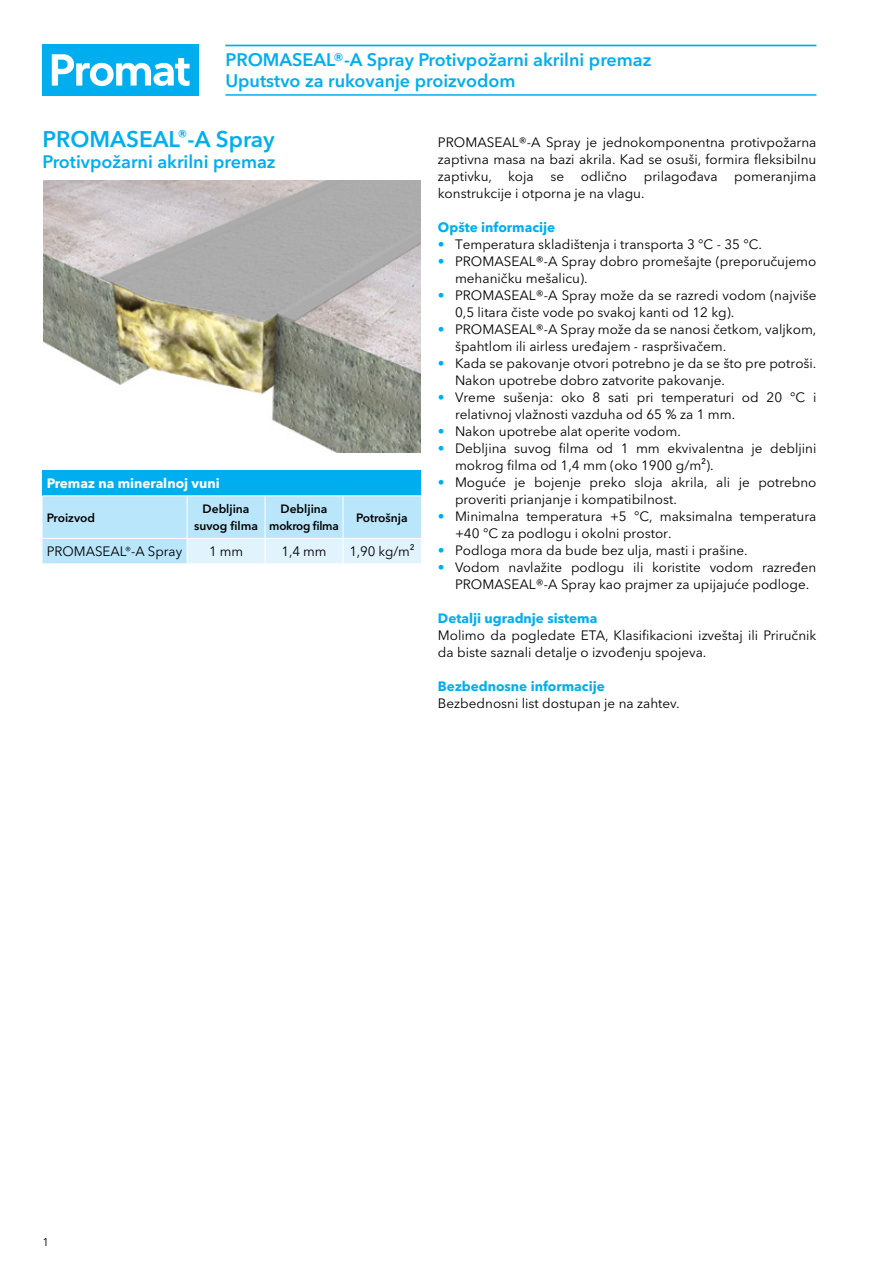
<style>
.page{position:relative;width:893px;height:1263px;background:#fff}
.page>*{position:absolute;margin:0;border:0;box-sizing:border-box;transform-origin:0 0}
.t1{font:600 22.5px "Avenir Next W1 G";color:#00aeef}
.t2{font:600 18px/21.3px "Avenir Next W1 G";color:#00aeef}
.t3{font:13.5px/17px "Avenir Next W1 G";color:#000}
.t4{font:700 13.5px "Avenir Next W1 G";color:#00aeef}
.t5{font:700 13.5px "Avenir Next W1 G";color:#fff}
.t6{font:600 12px/17px "Avenir Next W1 G";color:#000;text-align:center}
.t7{font:11.25px "Avenir Next W1 G";color:#000}
.s1{color:#00aeef}
</style>
<div class="page">
<div style="left:43px;top:45px;width:156px;height:51px;background:#00aeef"></div>
<svg style="left:52px;top:54px;width:138px;height:32px"></svg>
<img style="left:44px;top:181px;width:377px;height:272px">
<hr style="left:225px;top:45px;width:591px;height:1px;background:#00aeef">
<hr style="left:225px;top:94px;width:591px;height:2px;background:#00aeef">
<div style="left:43px;top:470px;width:378px;height:26px;background:#00aeef"></div>
<hr style="left:43px;top:495px;width:144px;height:1px;background:#fff">
<hr style="left:187px;top:495px;width:78px;height:1px;background:#fff">
<hr style="left:265px;top:495px;width:78px;height:1px;background:#fff">
<hr style="left:343px;top:495px;width:78px;height:1px;background:#fff">
<svg style="left:43px;top:496px;width:378px;height:67px;background:#c4eafa"></svg>
<h2 class="t2" style="left:225px;top:49px;width:428px">PROMASEAL®-A Spray Protivpožarni akrilni premaz<br>Uputstvo za rukovanje proizvodom</h2>
<h1 class="t1" style="left:43px;top:125px;width:234px">PROMASEAL<sup>®</sup>-A Spray</h1>
<h2 class="t2" style="left:43px;top:151px;width:235px">Protivpožarni akrilni premaz</h2>
<p class="t3" style="left:438px;top:134px;width:380px;text-align:justify">PROMASEAL®-A Spray je jednokomponentna protivpožarna zaptivna masa na bazi akrila. Kad se osuši, formira fleksibilnu zaptivku, koja se odlično prilagođava pomeranjima konstrukcije i otporna je na vlagu.</p>
<p class="t4" style="left:438px;top:219px;width:119px">Opšte informacije</p>
<p class="t3" style="left:438px;top:236px;width:326px"><span class="s1">•</span> Temperatura skladištenja i transporta 3 °C - 35 °C.</p>
<p class="t3" style="left:455px;top:253px;width:363px;text-indent:-17px"><span class="s1">•</span> PROMASEAL®-A Spray dobro promešajte (preporučujemo mehaničku mešalicu).</p>
<p class="t3" style="left:455px;top:287px;width:363px;text-indent:-17px"><span class="s1">•</span> PROMASEAL®-A Spray može da se razredi vodom (najviše<br>0,5 litara čiste vode po svakoj kanti od 12 kg).</p>
<p class="t3" style="left:455px;top:321px;width:363px;text-indent:-17px"><span class="s1">•</span> PROMASEAL®-A Spray može da se nanosi četkom, valjkom, špahtlom ili airless uređajem - raspršivačem.</p>
<p class="t3" style="left:455px;top:355px;width:363px;text-indent:-17px"><span class="s1">•</span> Kada se pakovanje otvori potrebno je da se što pre potroši.<br>Nakon upotrebe dobro zatvorite pakovanje.</p>
<p class="t3" style="left:455px;top:389px;width:363px;text-indent:-17px"><span class="s1">•</span> Vreme sušenja: oko 8 sati pri temperaturi od 20 °C i relativnoj vlažnosti vazduha od 65 % za 1 mm.</p>
<p class="t3" style="left:438px;top:423px;width:244px"><span class="s1">•</span> Nakon upotrebe alat operite vodom.</p>
<p class="t3" style="left:455px;top:440px;width:363px;text-indent:-17px"><span class="s1">•</span> Debljina suvog filma od 1 mm ekvivalentna je debljini mokrog filma od 1,4 mm (oko 1900 g/m²).</p>
<p class="t3" style="left:455px;top:474px;width:363px;text-indent:-17px"><span class="s1">•</span> Moguće je bojenje preko sloja akrila, ali je potrebno proveriti prianjanje i kompatibilnost.</p>
<p class="t3" style="left:455px;top:508px;width:363px;text-indent:-17px"><span class="s1">•</span> Minimalna temperatura +5 °C, maksimalna temperatura +40 °C za podlogu i okolni prostor.</p>
<p class="t3" style="left:438px;top:542px;width:311px"><span class="s1">•</span> Podloga mora da bude bez ulja, masti i prašine.</p>
<p class="t3" style="left:455px;top:559px;width:363px;text-indent:-17px"><span class="s1">•</span> Vodom navlažite podlogu ili koristite vodom razređen<br>PROMASEAL®-A Spray kao prajmer za upijajuće podloge.</p>
<p class="t4" style="left:438px;top:610px;width:161px">Detalji ugradnje sistema</p>
<p class="t3" style="left:438px;top:627px;width:380px">Molimo da pogledate ETA, Klasifikacioni izveštaj ili Priručnik da biste saznali detalje o izvođenju spojeva.</p>
<p class="t4" style="left:438px;top:678px;width:168px">Bezbednosne informacije</p>
<p class="t3" style="left:438px;top:695px;width:243px">Bezbednosni list dostupan je na zahtev.</p>
<p class="t5" style="left:47px;top:475px;width:175px">Premaz na mineralnoj vuni</p>
<p class="t6" style="left:47px;top:509px;width:50px">Proizvod</p>
<p class="t6" style="left:194px;top:500px;width:65px">Debljina suvog filma</p>
<p class="t6" style="left:269px;top:500px;width:71px">Debljina mokrog filma</p>
<p class="t6" style="left:356px;top:509px;width:53px">Potrošnja</p>
<p class="t3" style="left:47px;top:543px;width:137px">PROMASEAL<sup>®</sup>-A Spray</p>
<p class="t3" style="left:209px;top:543px;width:35px">1 mm</p>
<p class="t3" style="left:282px;top:543px;width:46px">1,4 mm</p>
<p class="t3" style="left:349px;top:543px;width:67px">1,90 kg/m²</p>
<p class="t7" style="left:43px;top:1235px;width:8px">1</p>
</div>
